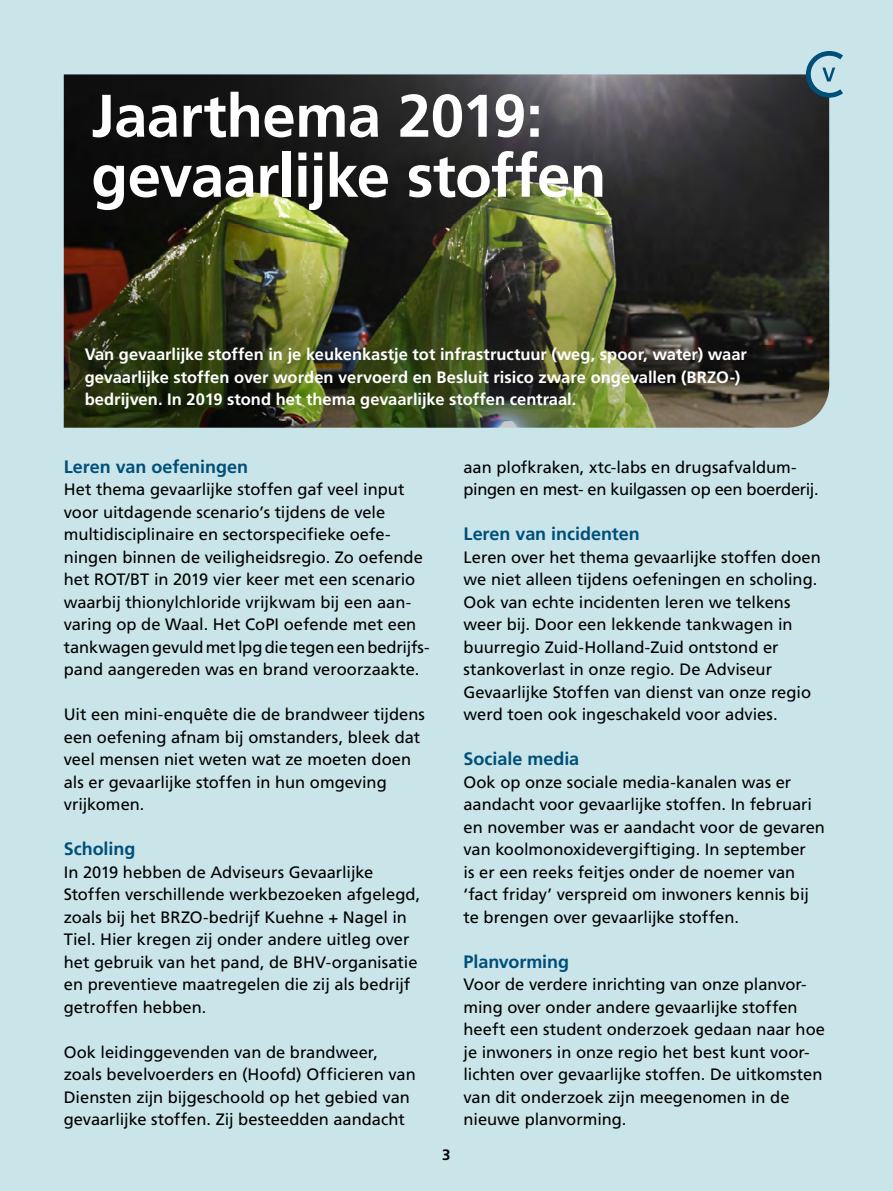
<style>
.page{position:relative;width:893px;height:1191px;background:#cae5e9}
.page>*{position:absolute;margin:0;border:0;box-sizing:border-box;transform-origin:0 0}
.t1{font:700 60px/60px "Frutiger";letter-spacing:-.015em;color:#fff}
.t2{font:700 18px "Frutiger";color:#004f79}
.t3{font:16.5px/22.5px "Frutiger";color:#000}
.t4{font:700 16.5px/22.5px "Frutiger";color:#fff}
.t5{font:700 15px "Frutiger";color:#000}
</style>
<div class="page">
<img style="left:64px;top:74px;width:765px;height:50px">
<img style="left:64px;top:124px;width:765px;height:304px">
<svg style="left:803px;top:51px;width:40px;height:49px"></svg>
<h1 class="t1" style="left:91px;top:85px;width:517px">Jaarthema 2019: gevaarlijke stoffen</h1>
<p class="t4" style="left:85px;top:343px;width:664px">Van gevaarlijke stoffen in je keukenkastje tot infrastructuur (weg, spoor, water) waar gevaarlijke stoffen over worden vervoerd en Besluit risico zware ongevallen (BRZO-) bedrijven. In 2019 stond het thema gevaarlijke stoffen centraal.</p>
<p class="t2" style="left:64px;top:456px;width:186px">Leren van oefeningen</p>
<p class="t3" style="left:64px;top:478px;width:367px">Het thema gevaarlijke stoffen gaf veel input voor uitdagende scenario’s tijdens de vele multidisciplinaire en sectorspecifieke oefe&shy;ningen binnen de veiligheidsregio. Zo oefende het ROT/BT in 2019 vier keer met een scenario waarbij thionylchloride vrijkwam bij een aan&shy;varing op de Waal. Het CoPI oefende met een tankwagen gevuld met lpg die tegen een bedrijfs&shy;pand aangereden was en brand veroorzaakte.</p>
<p class="t3" style="left:64px;top:703px;width:363px">Uit een mini-enquête die de brandweer tijdens een oefening afnam bij omstanders, bleek dat veel mensen niet weten wat ze moeten doen als er gevaarlijke stoffen in hun omgeving vrijkomen.</p>
<p class="t2" style="left:64px;top:838px;width:73px">Scholing</p>
<p class="t3" style="left:64px;top:860px;width:358px">In 2019 hebben de Adviseurs Gevaarlijke Stoffen verschillende werkbezoeken afgelegd, zoals bij het BRZO-bedrijf Kuehne + Nagel in Tiel. Hier kregen zij onder andere uitleg over het gebruik van het pand, de BHV-organisatie en preventieve maatregelen die zij als bedrijf getroffen hebben.</p>
<p class="t3" style="left:64px;top:1040px;width:353px">Ook leidinggevenden van de brandweer, zoals bevelvoerders en (Hoofd) Officieren van Diensten zijn bijgeschoold op het gebied van gevaarlijke stoffen. Zij besteedden aandacht</p>
<p class="t5" style="left:442px;top:1146px;width:10px">3</p>
<p class="t3" style="left:463px;top:455px;width:357px">aan plofkraken, xtc-labs en drugsafvaldum&shy;pingen en mest- en kuilgassen op een boerderij.</p>
<p class="t2" style="left:464px;top:523px;width:178px">Leren van incidenten</p>
<p class="t3" style="left:464px;top:545px;width:359px">Leren over het thema gevaarlijke stoffen doen we niet alleen tijdens oefeningen en scholing.<br>Ook van echte incidenten leren we telkens weer bij. Door een lekkende tankwagen in buurregio Zuid-Holland-Zuid ontstond er stankoverlast in onze regio. De Adviseur Gevaarlijke Stoffen van dienst van onze regio werd toen ook ingeschakeld voor advies.</p>
<p class="t2" style="left:464px;top:748px;width:117px">Sociale media</p>
<p class="t3" style="left:464px;top:770px;width:363px">Ook op onze sociale media-kanalen was er aandacht voor gevaarlijke stoffen. In februari en november was er aandacht voor de gevaren van koolmonoxidevergiftiging. In september<br>is er een reeks feitjes onder de noemer van ‘fact friday’ verspreid om inwoners kennis bij te brengen over gevaarlijke stoffen.</p>
<p class="t2" style="left:464px;top:951px;width:107px">Planvorming</p>
<p class="t3" style="left:464px;top:973px;width:363px">Voor de verdere inrichting van onze planvor&shy;ming over onder andere gevaarlijke stoffen heeft een student onderzoek gedaan naar hoe je inwoners in onze regio het best kunt voor&shy;lichten over gevaarlijke stoffen. De uitkomsten van dit onderzoek zijn meegenomen in de nieuwe planvorming.</p>
</div>
